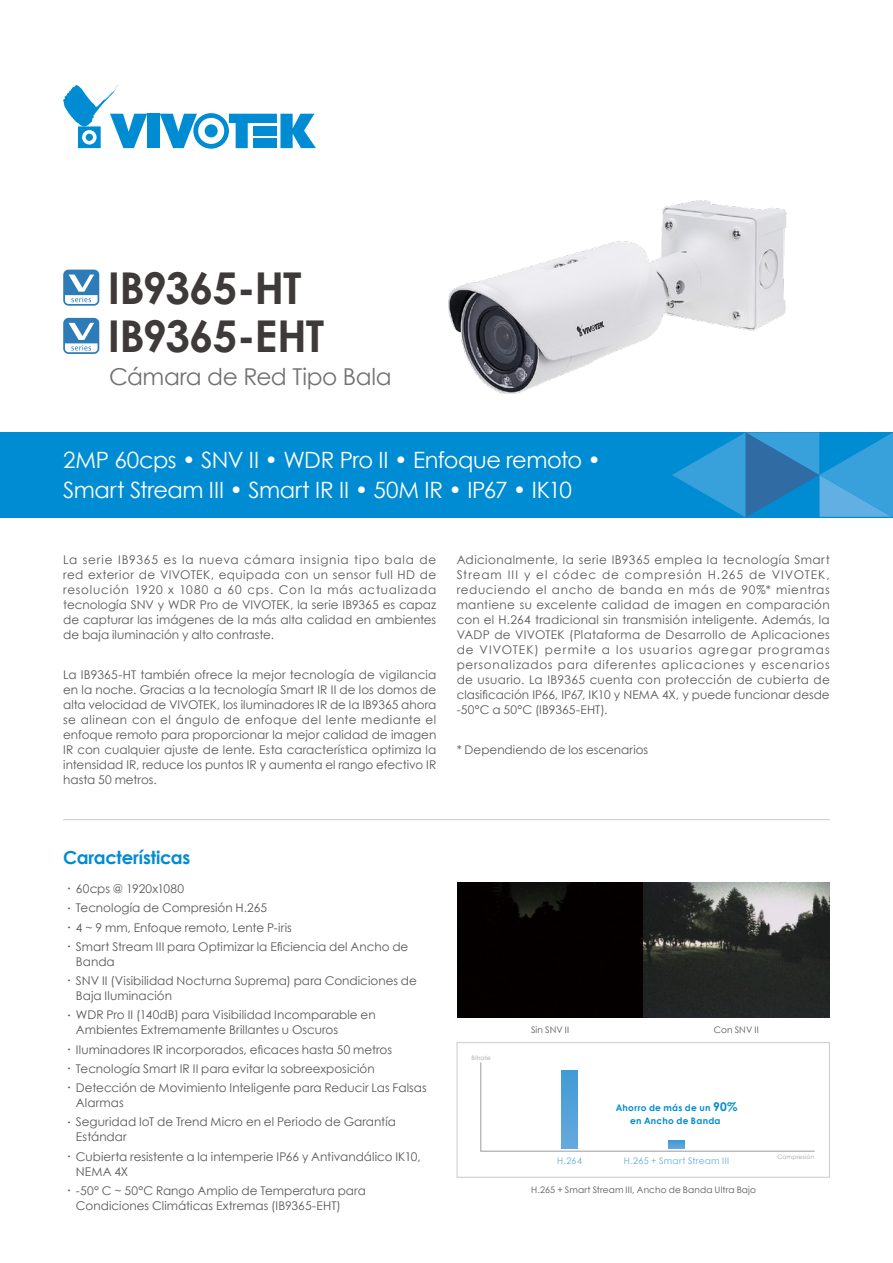
<style>
.page{position:relative;width:893px;height:1263px;background:#fff}
.page>*{position:absolute;margin:0;border:0;box-sizing:border-box;transform-origin:0 0}
.t1{font:700 43.8px/48px "Century Gothic";letter-spacing:-.02em;color:#3e3a39}
.t2{font:23.25px "Century Gothic";letter-spacing:-.02em;color:#727171}
.t3{font:22.5px/30px "Century Gothic";letter-spacing:-.015em;color:#fff}
.t4{font:700 18px "Century Gothic";letter-spacing:-.01em;color:#008cd3}
.t5{font:12px/15px "Century Gothic";color:#595757}
.t6{font:9px "Century Gothic";letter-spacing:.01em;color:#595757}
.t7{font:700 9px/13.5px "Century Gothic";letter-spacing:.03em;color:#008cd3;text-align:center}
.t8{font:9px "Century Gothic";letter-spacing:.035em;color:#65aadd}
.t9{font:6px "Century Gothic";letter-spacing:.03em;color:#9fa0a0}
.s1{font-family:"Adobe Ming Std";font-weight:300}
.s2{font-size:12px}
</style>
<div class="page">
<div style="left:0;top:432px;width:893px;height:85px;background:#008cd3"></div>
<svg style="left:672px;top:432px;width:221px;height:85px"></svg>
<svg style="left:63px;top:270px;width:36px;height:36px"></svg>
<svg style="left:63px;top:318px;width:36px;height:36px"></svg>
<hr style="left:63px;top:819px;width:767px;height:1px;background:#c9caca">
<div style="left:147px;top:114px;width:13px;height:34px;background:#008cd3"></div>
<svg style="left:160px;top:113px;width:156px;height:36px"></svg>
<svg style="left:63px;top:85px;width:84px;height:63px"></svg>
<div style="left:86px;top:134px;width:7px;height:7px;background:#008cd3;border-radius:50%"></div>
<img style="left:448px;top:201px;width:339px;height:193px">
<div style="left:457px;top:883px;width:186px;height:134px;background:#040000"></div>
<svg style="left:480px;top:1062px;width:335px;height:90px"></svg>
<div style="left:561px;top:1071px;width:17px;height:77px;background:linear-gradient(to bottom,#419ad6,#66a9dd)"></div>
<svg style="left:668px;top:1140px;width:17px;height:8px"></svg>
<div style="left:457px;top:1042px;width:373px;height:135px;border:1px solid #c9caca"></div>
<svg style="left:643px;top:883px;width:186px;height:134px;background:#3e403e"></svg>
<h1 class="t1" style="left:108px;top:262px;width:218px">IB9365-HT<br>IB9365-EHT</h1>
<h2 class="t2" style="left:109px;top:361px;width:284px">Cámara de Red Tipo Bala</h2>
<h3 class="t3" style="left:63px;top:445px;width:539px">2MP 60cps • SNV II • WDR Pro II • Enfoque remoto •<br>Smart Stream III • Smart IR II • 50M IR • IP67 • IK10</h3>
<p class="t5" style="left:63px;top:552px;width:375px;text-align:justify">La serie IB9365 es la nueva cámara insignia tipo bala de red exterior de VIVOTEK, equipada con un sensor full HD de resolución 1920 x 1080 a 60 cps. Con la más actualizada tecnología SNV y WDR Pro de VIVOTEK, la serie IB9365 es capaz de capturar las imágenes de la más alta calidad en ambientes de baja iluminación y alto contraste.</p>
<p class="t5" style="left:63px;top:667px;width:375px;text-align:justify">La IB9365-HT también ofrece la mejor tecnología de vigilancia en la noche. Gracias a la tecnología Smart IR II de los domos de alta velocidad de VIVOTEK, los iluminadores IR de la IB9365 ahora se alinean con el ángulo de enfoque del lente mediante el enfoque remoto para proporcionar la mejor calidad de imagen IR con cualquier ajuste de lente. Esta característica optimiza la intensidad IR, reduce los puntos IR y aumenta el rango efectivo IR hasta 50 metros.</p>
<p class="t5" style="left:457px;top:552px;width:375px;text-align:justify">Adicionalmente, la serie IB9365 emplea la tecnología Smart Stream III y el códec de compresión H.265 de VIVOTEK, reduciendo el ancho de banda en más de 90%* mientras mantiene su excelente calidad de imagen en comparación con el H.264 tradicional sin transmisión inteligente. Además, la VADP de VIVOTEK (Plataforma de Desarrollo de Aplicaciones de VIVOTEK) permite a los usuarios agregar programas personalizados para diferentes aplicaciones y escenarios de usuario. La IB9365 cuenta con protección de cubierta de clasificación IP66, IP67, IK10 y NEMA 4X, y puede funcionar desde -50°C a 50°C (IB9365-EHT).</p>
<p class="t5" style="left:457px;top:742px;width:193px">* Dependiendo de los escenarios</p>
<h3 class="t4" style="left:63px;top:844px;width:129px">Características</h3>
<p class="t5" style="left:63px;top:881px;width:123px"><span class="s1">•</span> 60cps @ 1920x1080</p>
<p class="t5" style="left:63px;top:900px;width:205px"><span class="s1">•</span> Tecnología de Compresión H.265</p>
<p class="t5" style="left:63px;top:919px;width:230px"><span class="s1">•</span> 4 ~ 9 mm, Enfoque remoto, Lente P-iris</p>
<p class="t5" style="left:76px;top:939px;width:334px;text-indent:-13px"><span class="s1">•</span> Smart Stream III para Optimizar la Eficiencia del Ancho de<br>Banda</p>
<p class="t5" style="left:76px;top:973px;width:342px;text-indent:-13px"><span class="s1">•</span> SNV II (Visibilidad Nocturna Suprema) para Condiciones de<br>Baja Iluminación</p>
<p class="t5" style="left:76px;top:1007px;width:301px;text-indent:-13px"><span class="s1">•</span> WDR Pro II (140dB) para Visibilidad Incomparable en<br>Ambientes Extremamente Brillantes u Oscuros</p>
<p class="t5" style="left:63px;top:1041px;width:330px"><span class="s1">•</span> Iluminadores IR incorporados, eficaces hasta 50 metros</p>
<p class="t5" style="left:63px;top:1061px;width:313px"><span class="s1">•</span> Tecnología Smart IR II para evitar la sobreexposición</p>
<p class="t5" style="left:76px;top:1080px;width:352px;text-indent:-13px"><span class="s1">•</span> Detección de Movimiento Inteligente para Reducir Las Falsas<br>Alarmas</p>
<p class="t5" style="left:76px;top:1114px;width:321px;text-indent:-13px"><span class="s1">•</span> Seguridad IoT de Trend Micro en el Periodo de Garantía<br>Estándar</p>
<p class="t5" style="left:76px;top:1148px;width:346px;text-indent:-13px"><span class="s1">•</span> Cubierta resistente a la intemperie IP66 y Antivandálico IK10,<br>NEMA 4X</p>
<p class="t5" style="left:76px;top:1183px;width:291px;text-indent:-13px"><span class="s1">•</span> -50° C ~ 50°C Rango Amplio de Temperatura para<br>Condiciones Climáticas Extremas (IB9365-EHT)</p>
<p class="t9" style="left:471px;top:1053px;width:21px">Bitrate</p>
<p class="t6" style="left:531px;top:1024px;width:40px">Sin SNV II</p>
<p class="t6" style="left:714px;top:1024px;width:46px">Con SNV II</p>
<p class="t7" style="left:616px;top:1100px;width:123px">Ahorro de más de un <span class="s2">90% </span>en Ancho de Banda</p>
<p class="t8" style="left:557px;top:1155px;width:26px">H.264</p>
<p class="t8" style="left:624px;top:1155px;width:107px">H.265 + Smart Stream III</p>
<p class="t6" style="left:531px;top:1183px;width:226px">H.265 + Smart Stream III, Ancho de Banda Ultra Bajo</p>
<p class="t9" style="left:777px;top:1152px;width:38px">Compresión</p>
</div>
